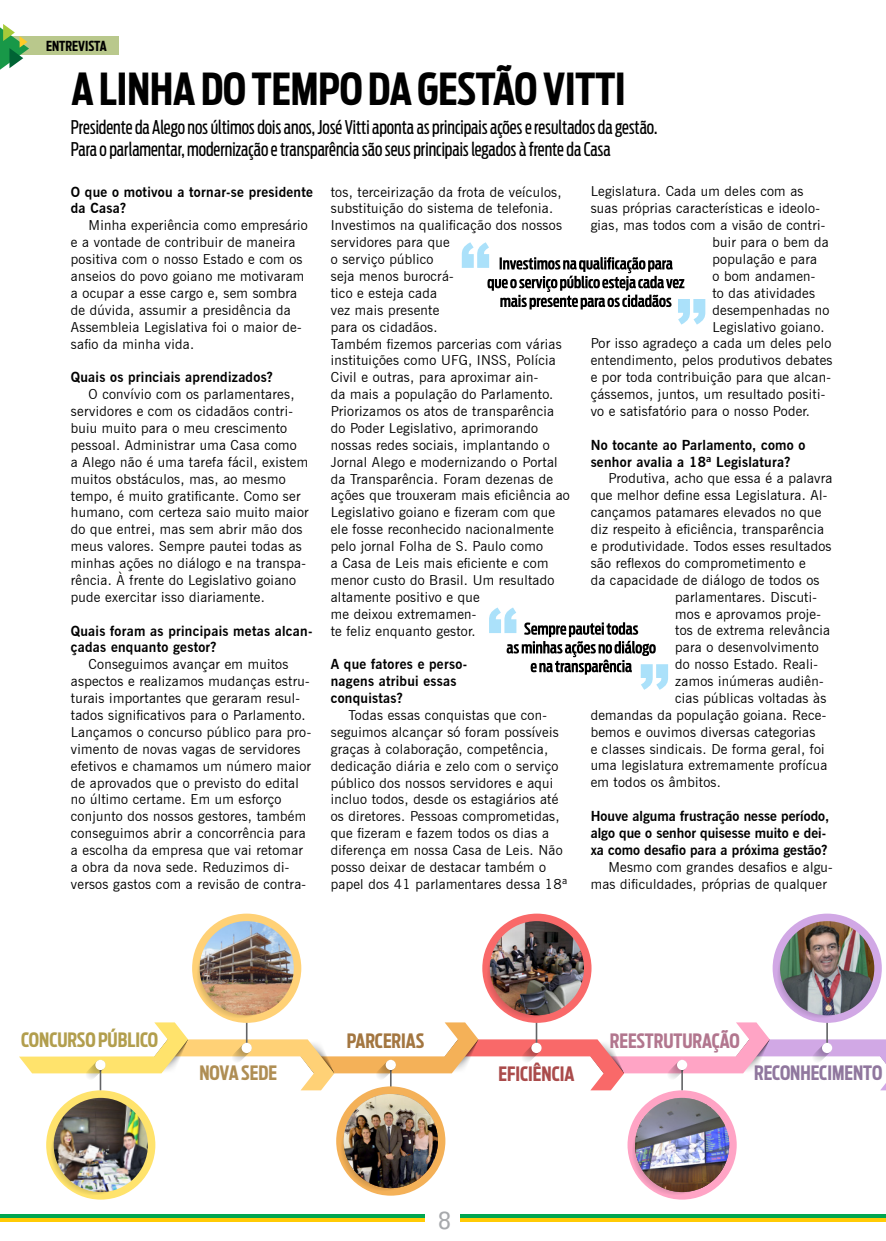
<style>
.page{position:relative;width:886px;height:1241px;background:#fff}
.page>*{position:absolute;margin:0;border:0;box-sizing:border-box;transform-origin:0 0}
.t1{font:700 43.75px "Antenna Extra Cond";color:#000}
.t2{font:28.75px "Vacer Sans Personal";color:#a7a9ac}
.t3{font:700 19.62px "Antenna Extra Cond";color:#b29e4d}
.t4{font:700 19.62px "Antenna Extra Cond";color:#90779e}
.t5{font:700 19.62px "Antenna Extra Cond";color:#b2768e}
.t6{font:700 19.62px "Antenna Extra Cond";color:#aa4b4b}
.t7{font:700 19.62px "Antenna Extra Cond";color:#a37640}
.t8{font:700 19.62px "Antenna Extra Cond";color:#af8e54}
.t9{font:18.75px/22.5px "Antenna Extra Cond";color:#000}
.t10{font:13.75px/16.9px "News Gothic BT";letter-spacing:.02em;color:#000}
.t11{font:700 13.75px/16.9px "News Gothic BT";letter-spacing:.02em;color:#000}
.t12{font:700 13.75px/16.9px "News Gothic BT";color:#000}
.t13{font:700 13.75px "Antenna Extra Cond";color:#000}
</style>
<div class="page">
<hr style="left:0;top:1214px;width:425px;height:3px;background:#00a651">
<svg style="left:0;top:1217px;width:425px;height:4px;fill:#ffcb05"></svg>
<hr style="left:461px;top:1214px;width:425px;height:3px;background:#00a651">
<svg style="left:461px;top:1217px;width:425px;height:4px;fill:#ffcb05"></svg>
<svg style="left:772px;top:913px;width:110px;height:109px"></svg>
<div style="left:627px;top:1090px;width:110px;height:109px;background:#ffa4c5;border-radius:50%"></div>
<svg style="left:631px;top:1101px;width:94px;height:94px"></svg>
<img style="left:635px;top:1097px;width:94px;height:94px;border-radius:47px">
<svg style="left:482px;top:913px;width:109px;height:109px"></svg>
<div style="left:336px;top:1086px;width:109px;height:109px;background:#f4b158;border-radius:50%"></div>
<svg style="left:340px;top:1098px;width:93px;height:93px"></svg>
<img style="left:344px;top:1093px;width:94px;height:94px;border-radius:47px">
<svg style="left:192px;top:913px;width:109px;height:109px"></svg>
<div style="left:46px;top:1090px;width:109px;height:109px;background:#ffe36c;border-radius:50%"></div>
<svg style="left:50px;top:1101px;width:94px;height:94px"></svg>
<img style="left:54px;top:1097px;width:94px;height:94px;border-radius:47px">
<svg style="left:19px;top:925px;width:867px;height:165px"></svg>
<div style="left:95px;top:1059px;width:11px;height:10px;background:#fff;border-radius:50%"></div>
<div style="left:0;top:36px;width:118px;height:18px;background:#b9c88c"></div>
<svg style="left:0;top:24px;width:29px;height:46px"></svg>
<svg style="left:462px;top:242px;width:243px;height:82px"></svg>
<svg style="left:489px;top:607px;width:179px;height:82px"></svg>
<p class="t13" style="left:46px;top:37px;width:7px">ENTREVIST</p>
<p class="t13" style="left:100px;top:37px;width:8px">A</p>
<h1 class="t1" style="left:71px;top:63px;width:367px">A LIN HA DO TEMPO DA GESTÃ</h1>
<h1 class="t1" style="left:514px;top:63px;width:46px">O VITTI</h1>
<h3 class="t9" style="left:71px;top:116px;width:588px">Presidente da Alego nos últimos dois anos, José Vitti aponta as principais ações e resultados da gestão.<br>Para o parlamentar, modernização e transparência são seus principais legados à frente da Casa</h3>
<p class="t10" style="left:331px;top:183px;width:241px">tos, terceirização da frota de veículos, substituição do sistema de telefonia.<br>Investimos na qualificação dos nossos servidores para que<br>o serviço público<br>seja menos burocrá-<br>tico e esteja cada<br>vez mais presente<br>para os cidadãos.<br>Também fizemos parcerias com várias instituições como UFG, INSS, Polícia<br>Civil e outras, para aproximar ain-<br>da mais a população do Parlamento.<br>Priorizamos os atos de transparência do Poder Legislativo, aprimorando nossas redes sociais, implantando o<br>Jornal Alego e modernizando o Portal da Transparência. Foram dezenas de ações que trouxeram mais eficiência ao<br>Legislativo goiano e fizeram com que ele fosse reconhecido nacionalmente pelo jornal Folha de S. Paulo como<br>a Casa de Leis mais eficiente e com menor custo do Brasil. Um resultado altamente positivo e que<br>me deixou extremamen-<br>te feliz enquanto gestor.</p>
<p class="t11" style="left:331px;top:655px;width:138px">A que fatores e perso&shy;nagens atribui essas conquistas?</p>
<p class="t10" style="left:331px;top:706px;width:238px;text-indent:18px">Todas essas conquistas que con&shy;seguimos alcançar só foram possíveis graças à colaboração, competência, dedicação diária e zelo com o serviço público dos nossos servidores e aqui incluo todos, desde os estagiários até os diretores. Pessoas comprometidas, que fizeram e fazem todos os dias a diferença em nossa Casa de Leis. Não posso deixar de destacar também o papel dos 41 parlamentares dessa 18ª</p>
<p class="t10" style="left:591px;top:183px;width:214px">Legislatura. Cada um deles com as</p>
<p class="t10" style="left:591px;top:200px;width:231px">suas próprias características e ideolo-</p>
<p class="t10" style="left:591px;top:217px;width:236px">gias, mas todos com a visão de contri-</p>
<p class="t10" style="left:712px;top:234px;width:118px">buir para o bem da</p>
<p class="t10" style="left:712px;top:250px;width:106px">população e para</p>
<p class="t10" style="left:712px;top:267px;width:105px">o bom andamen-</p>
<p class="t10" style="left:712px;top:284px;width:104px">to das atividades</p>
<p class="t10" style="left:712px;top:301px;width:118px">desempenhadas no</p>
<p class="t10" style="left:712px;top:318px;width:114px">Legislativo goiano.</p>
<p class="t10" style="left:591px;top:335px;width:242px">Por isso agradeço a cada um deles pelo</p>
<p class="t10" style="left:591px;top:352px;width:243px">entendimento, pelos produtivos debates</p>
<p class="t10" style="left:591px;top:369px;width:242px">e por toda contribuição para que alcan-</p>
<p class="t10" style="left:591px;top:385px;width:236px">çássemos, juntos, um resultado positi-</p>
<p class="t10" style="left:591px;top:402px;width:221px">vo e satisfatório para o nosso Poder.</p>
<p class="t11" style="left:591px;top:436px;width:216px">No tocante ao Parlamento, como o senhor avalia a 18ª Legislatura?</p>
<p class="t10" style="left:608px;top:470px;width:226px">Produtiva, acho que essa é a palavra</p>
<p class="t10" style="left:591px;top:487px;width:238px">que melhor define essa Legislatura. Al-</p>
<p class="t10" style="left:591px;top:503px;width:232px">cançamos patamares elevados no que</p>
<p class="t10" style="left:591px;top:520px;width:235px">diz respeito à eficiência, transparência</p>
<p class="t10" style="left:591px;top:537px;width:242px">e produtividade. Todos esses resultados</p>
<p class="t10" style="left:591px;top:554px;width:217px">são reflexos do comprometimento e</p>
<p class="t10" style="left:591px;top:571px;width:230px">da capacidade de diálogo de todos os</p>
<p class="t10" style="left:675px;top:588px;width:143px">parlamentares. Discuti-</p>
<p class="t10" style="left:675px;top:605px;width:147px">mos e aprovamos proje-</p>
<p class="t10" style="left:675px;top:622px;width:156px">tos de extrema relevância</p>
<p class="t10" style="left:675px;top:638px;width:145px">para o desenvolvimento</p>
<p class="t10" style="left:675px;top:655px;width:144px">do nosso Estado. Reali-</p>
<p class="t10" style="left:675px;top:672px;width:150px">zamos inúmeras audiên-</p>
<p class="t10" style="left:675px;top:689px;width:153px">cias públicas voltadas às</p>
<p class="t10" style="left:591px;top:706px;width:237px">demandas da população goiana. Rece-</p>
<p class="t10" style="left:591px;top:723px;width:226px">bemos e ouvimos diversas categorias</p>
<p class="t10" style="left:591px;top:740px;width:235px">e classes sindicais. De forma geral, foi</p>
<p class="t10" style="left:591px;top:757px;width:238px">uma legislatura extremamente profícua</p>
<p class="t10" style="left:591px;top:773px;width:132px">em todos os âmbitos.</p>
<p class="t12" style="left:591px;top:807px;width:240px">Houve alguma frustração nesse período, algo que o senhor quisesse muito e dei&shy;xa como desafio para a próxima gestão?</p>
<p class="t10" style="left:591px;top:858px;width:244px;text-indent:18px">Mesmo com grandes desafios e algu&shy;mas dificuldades, próprias de qualquer</p>
<p class="t11" style="left:71px;top:183px;width:244px">O que o motivou a tornar-se presidente da Casa?</p>
<p class="t10" style="left:71px;top:217px;width:238px;text-indent:18px">Minha experiência como empresário e a vontade de contribuir de maneira positiva com o nosso Estado e com os anseios do povo goiano me motivaram a ocupar a esse cargo e, sem sombra de dúvida, assumir a presidência da Assembleia Legislativa foi o maior de&shy;safio da minha vida.</p>
<p class="t11" style="left:71px;top:369px;width:204px">Quais os princiais aprendizados?</p>
<p class="t10" style="left:71px;top:386px;width:239px;text-indent:18px">O convívio com os parlamentares, servidores e com os cidadãos contri&shy;buiu muito para o meu crescimento pessoal. Administrar uma Casa como<br>a Alego não é uma tarefa fácil, existem muitos obstáculos, mas, ao mesmo tempo, é muito gratificante. Como ser humano, com certeza saio muito maior do que entrei, mas sem abrir mão dos meus valores. Sempre pautei todas as minhas ações no diálogo e na transpa&shy;rência. À frente do Legislativo goiano pude exercitar isso diariamente.</p>
<p class="t11" style="left:71px;top:622px;width:243px">Quais foram as principais metas alcan&shy;çadas enquanto gestor?</p>
<p class="t10" style="left:71px;top:655px;width:242px;text-indent:18px">Conseguimos avançar em muitos aspectos e realizamos mudanças estru&shy;turais importantes que geraram resul&shy;tados significativos para o Parlamento.<br>Lançamos o concurso público para pro&shy;vimento de novas vagas de servidores efetivos e chamamos um número maior de aprovados que o previsto do edital no último certame. Em um esforço conjunto dos nossos gestores, também conseguimos abrir a concorrência para a escolha da empresa que vai retomar a obra da nova sede. Reduzimos di&shy;versos gastos com a revisão de contra-</p>
<h3 class="t3" style="left:21px;top:1027px;width:138px">CONCURSO PÚBLICO</h3>
<h3 class="t8" style="left:199px;top:1060px;width:79px">NOVA SEDE</h3>
<h3 class="t7" style="left:347px;top:1029px;width:79px">PARCERIAS</h3>
<h3 class="t6" style="left:498px;top:1061px;width:77px">EFICIÊNCIA</h3>
<h3 class="t5" style="left:610px;top:1028px;width:131px">REESTRUTURAÇÃO</h3>
<h3 class="t4" style="left:754px;top:1060px;width:130px">RECONHECIMENTO</h3>
<h2 class="t2" style="left:438px;top:1203px;width:15px">8</h2>
</div>
